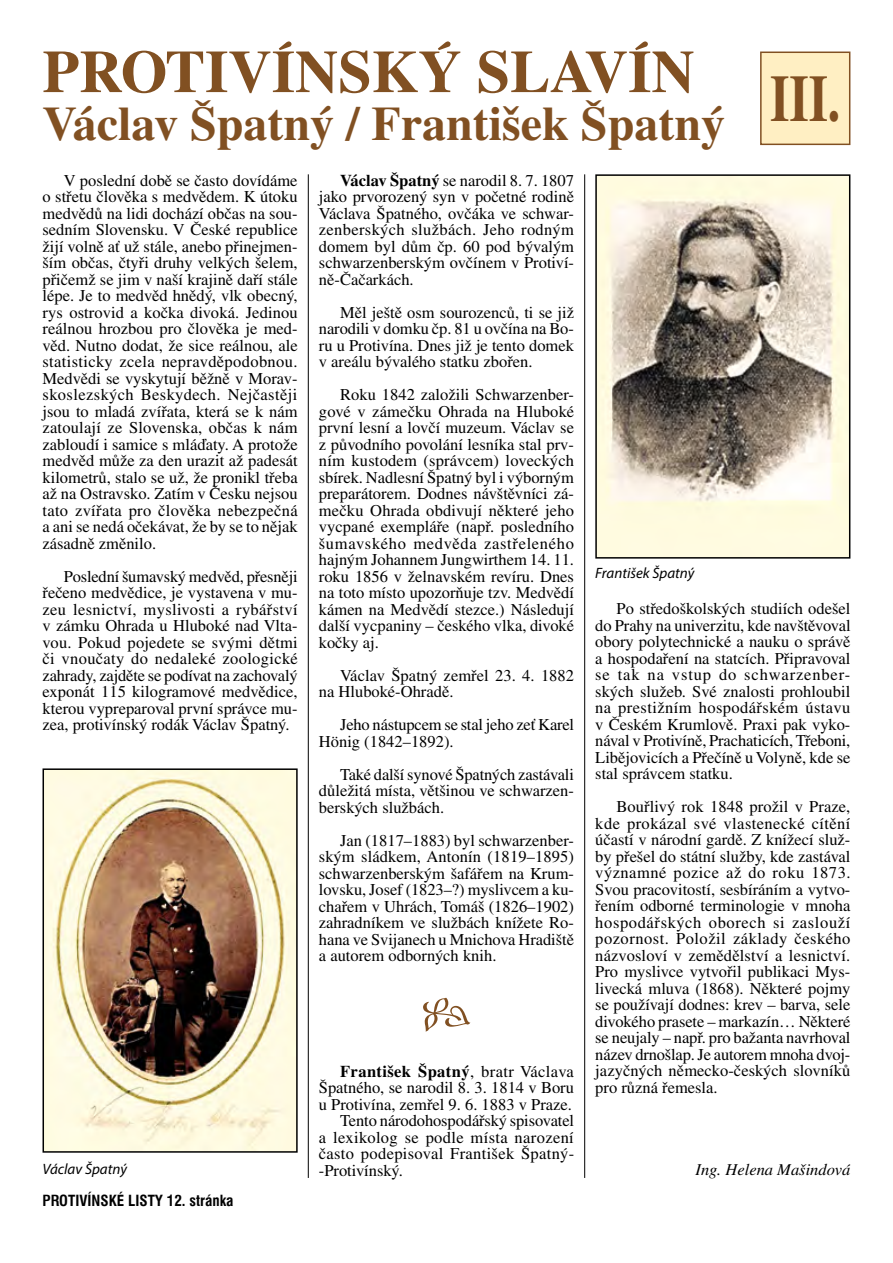
<style>
.page{position:relative;width:893px;height:1263px;background:#fff}
.page>*{position:absolute;margin:0;border:0;box-sizing:border-box;transform-origin:0 0}
.t1{font:700 66px "Times CE";color:#815022;scale:.75 1}
.t2{font:700 60px "Times CE";color:#815022}
.t3{font:51px "Adobe Pi Std";color:#815022}
.t4{font:700 48px "Times CE";color:#815022}
.t5{font:16.5px/16.5px "Times CE";color:#000;text-align:justify}
.t6{font:italic 16.5px "Times CE";color:#000}
.t7{font:italic 15px "Myriad Pro";color:#000}
.t8{font:700 condensed 15px "Swiss 721 AT";color:#000}
.s1{font-weight:700}
</style>
<div class="page">
<div style="left:761px;top:52px;width:89px;height:92px;background:#ffefc3"></div>
<div style="left:760px;top:52px;width:90px;height:93px;border:2px solid #815022"></div>
<img style="left:46px;top:771px;width:249px;height:379px">
<div style="left:43px;top:768px;width:255px;height:385px;border:2px solid #000"></div>
<img style="left:598px;top:177px;width:249px;height:379px">
<div style="left:595px;top:174px;width:255px;height:385px;border:2px solid #000"></div>
<hr style="left:308px;top:174px;width:1px;height:1004px;background:#000">
<hr style="left:584px;top:174px;width:1px;height:1004px;background:#000">
<h2 class="t2" style="left:43px;top:37px;width:654px">PROTIVÍNSKÝ SLAVÍN</h2>
<h3 class="t4" style="left:43px;top:96px;width:684px">Václav Špatný / František Špatný</h3>
<p class="t5" style="left:319px;top:172px;width:257px;text-indent:21px"><span class="s1">Václav Špatný</span> se narodil 8. 7. 1807 jako prvorozený syn v početné rodině Václava Špatného, ovčáka ve schwar&shy;zenberských službách. Jeho rodným domem byl dům čp. 60 pod bývalým schwarzenberským ovčínem v Protiví&shy;ně-Čačarkách.</p>
<p class="t5" style="left:319px;top:304px;width:257px;text-indent:21px">Měl ještě osm sourozenců, ti se již narodili v domku čp. 81 u ovčína na Bo&shy;ru u Protivína. Dnes již je tento domek v areálu bývalého statku zbořen.</p>
<p class="t5" style="left:319px;top:386px;width:257px;text-indent:21px">Roku 1842 založili Schwarzenber&shy;gové v zámečku Ohrada na Hluboké první lesní a lovčí muzeum. Václav se z původního povolání lesníka stal prv&shy;ním kustodem (správcem) loveckých sbírek. Nadlesní Špatný byl i výborným preparátorem. Dodnes návštěvníci zá&shy;mečku Ohrada obdivují některé jeho vycpané exempláře (např. posledního šumavského medvěda zastřeleného hajným Johannem Jungwirthem 14. 11. roku 1856 v želnavském revíru. Dnes na toto místo upozorňuje tzv. Medvědí kámen na Medvědí stezce.) Následují další vycpaniny – českého vlka, divoké kočky aj.</p>
<p class="t5" style="left:319px;top:667px;width:257px;text-indent:21px">Václav Špatný zemřel 23. 4. 1882 na Hluboké-Ohradě.</p>
<p class="t5" style="left:319px;top:716px;width:257px;text-indent:21px">Jeho nástupcem se stal jeho zeť Karel<br>Hönig (1842–1892).</p>
<p class="t5" style="left:319px;top:766px;width:257px;text-indent:21px">Také další synové Špatných zastávali důležitá místa, většinou ve schwarzen&shy;berských službách.</p>
<p class="t5" style="left:319px;top:832px;width:257px;text-indent:21px">Jan (1817–1883) byl schwarzenber&shy;ským sládkem, Antonín (1819–1895) schwarzenberským šafářem na Krum&shy;lovsku, Josef (1823–?) myslivcem a ku&shy;chařem v Uhrách, Tomáš (1826–1902) zahradníkem ve službách knížete Ro&shy;hana ve Svijanech u Mnichova Hradiště a autorem odborných knih.</p>
<h1 class="t1" style="left:770px;top:60px;width:95px">III.</h1>
<p class="t5" style="left:43px;top:172px;width:257px;text-indent:21px">V poslední době se často dovídáme o střetu člověka s medvědem. K útoku medvědů na lidi dochází občas na sou&shy;sedním Slovensku. V České republice žijí volně ať už stále, anebo přinejmen&shy;ším občas, čtyři druhy velkých šelem, přičemž se jim v naší krajině daří stále lépe. Je to medvěd hnědý, vlk obecný, rys ostrovid a kočka divoká. Jedinou reálnou hrozbou pro člověka je med&shy;věd. Nutno dodat, že sice reálnou, ale statisticky zcela nepravděpodobnou.<br>Medvědi se vyskytují běžně v Morav&shy;skoslezských Beskydech. Nejčastěji jsou to mladá zvířata, která se k nám zatoulají ze Slovenska, občas k nám zabloudí i samice s mláďaty. A protože medvěd může za den urazit až padesát kilometrů, stalo se už, že pronikl třeba až na Ostravsko. Zatím v Česku nejsou tato zvířata pro člověka nebezpečná a ani se nedá očekávat, že by se to nějak zásadně změnilo.</p>
<p class="t5" style="left:43px;top:568px;width:257px;text-indent:21px">Poslední šumavský medvěd, přesněji řečeno medvědice, je vystavena v mu&shy;zeu lesnictví, myslivosti a rybářství v zámku Ohrada u Hluboké nad Vlta&shy;vou. Pokud pojedete se svými dětmi či vnoučaty do nedaleké zoologické zahrady, zajděte se podívat na zachovalý exponát 115 kilogramové medvědice, kterou vypreparoval první správce mu&shy;zea, protivínský rodák Václav Špatný.</p>
<p class="t7" style="left:595px;top:564px;width:101px">František Špatný</p>
<p class="t5" style="left:595px;top:600px;width:257px;text-indent:21px">Po středoškolských studiích odešel do Prahy na univerzitu, kde navštěvoval obory polytechnické a nauku o správě a hospodaření na statcích. Připravoval se tak na vstup do schwarzenber&shy;ských služeb. Své znalosti prohloubil na prestižním hospodářském ústavu v Českém Krumlově. Praxi pak vyko&shy;nával v Protivíně, Prachaticích, Třeboni, Libějovicích a Přečíně u Volyně, kde se stal správcem statku.</p>
<p class="t5" style="left:595px;top:798px;width:257px;text-indent:21px">Bouřlivý rok 1848 prožil v Praze, kde prokázal své vlastenecké cítění účastí v národní gardě. Z knížecí služ&shy;by přešel do státní služby, kde zastával významné pozice až do roku 1873.<br>Svou pracovitostí, sesbíráním a vytvo&shy;řením odborné terminologie v mnoha hospodářských oborech si zaslouží pozornost. Položil základy českého názvosloví v zemědělství a lesnictví.<br>Pro myslivce vytvořil publikaci Mys&shy;livecká mluva (1868). Některé pojmy se používají dodnes: krev – barva, sele divokého prasete – markazín… Některé se neujaly – např. pro bažanta navrhoval název drnošlap. Je autorem mnoha dvoj&shy;jazyčných německo-českých slovníků pro různá řemesla.</p>
<h3 class="t3" style="left:421px;top:989px;width:52px">•</h3>
<p class="t5" style="left:319px;top:1063px;width:257px;text-align:right"><span class="s1">František Špatný</span>, bratr Václava Špatného, se narodil 8. 3. 1814 v Boru u Protivína, zemřel 9. 6. 1883 v Praze.<br>Tento národohospodářský spisovatel<br>a lexikolog se podle místa narození často podepisoval František Špatný-</p>
<p class="t7" style="left:43px;top:1159px;width:86px">Václav Špatný</p>
<p class="t5" style="left:319px;top:1162px;width:85px">-Protivínský.</p>
<p class="t6" style="left:695px;top:1160px;width:156px">Ing. Helena Mašindová</p>
<p class="t8" style="left:42px;top:1192px;width:192px">PROTIVÍNSKÉ LISTY 12. stránka</p>
</div>
